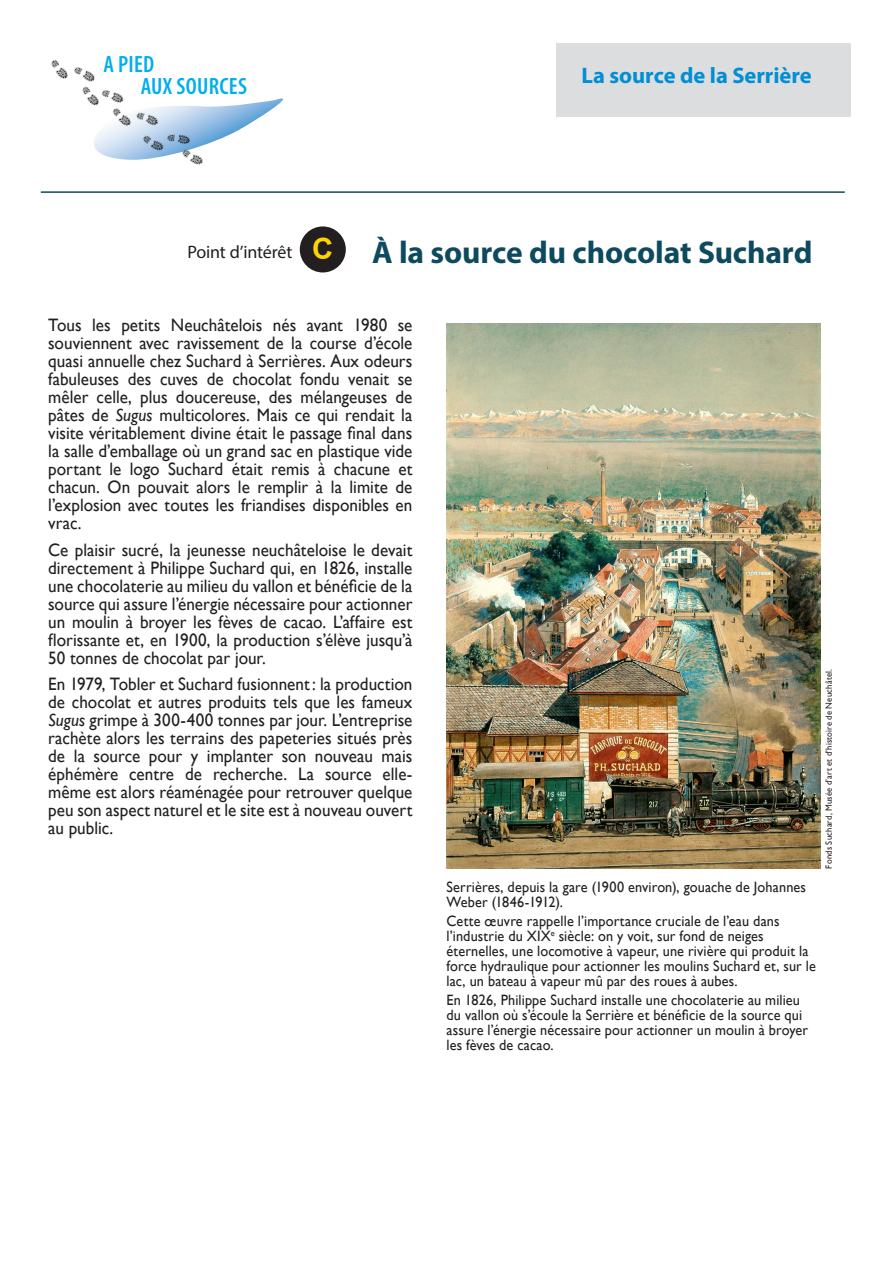
<style>
.page{position:relative;width:893px;height:1263px;background:#fff}
.page>*{position:absolute;margin:0;border:0;box-sizing:border-box;transform-origin:0 0}
.Titre_excursion{font:700 31.5px "Myriad Pro";letter-spacing:-.005em;color:#0e4a5e}
.t1{font:700 29.25px "Arial";color:#fed503}
.t2{font:600 condensed 23.7px/22.5px "Myriad Pro";letter-spacing:.01em;color:#00aeef}
.Titre_excursion-2{font:700 22.5px "Myriad Pro";color:#008ed4}
.texte_de_base{font:18px/18px "Gill Sans";color:#231f20;text-align:justify;scale:.95 1}
.Titre_excursion-3{font:18px "Myriad Pro";letter-spacing:-.01em;color:#231f20}
.Légendes{font:15px/15px "Gill Sans";letter-spacing:.01em;color:#231f20;scale:.95 1}
.Légendes-2{font:9px "Gill Sans";letter-spacing:.03em;color:#231f20;scale:.95 1}
.s1{font-style:italic}
</style>
<div class="page">
<svg style="left:213px;top:98px;width:70px;height:44px"></svg>
<img style="left:40px;top:60px;width:173px;height:133px">
<div style="left:300px;top:226px;width:46px;height:46px;background:#231f20;border-radius:50%"></div>
<hr style="left:41px;top:191px;width:804px;height:2px;background:#0e4a5e">
<img style="left:446px;top:323px;width:375px;height:545px">
<div style="left:557px;top:44px;width:294px;height:73px;background:#dcdddf"></div>
<p class="t2" style="left:141px;top:53px;width:108px;text-indent:-37px">A PIED<br>AUX SOURCES</p>
<p class="Titre_excursion-2" style="left:581px;top:61px;width:232px">La source de la Serrière</p>
<p class="Titre_excursion-3" style="left:187px;top:241px;width:106px">Point d’intérêt</p>
<p class="t1" style="left:312px;top:229px;width:23px">C</p>
<p class="Titre_excursion" style="left:372px;top:232px;width:442px">À la source du chocolat Suchard</p>
<p class="texte_de_base" style="left:48px;top:316px;width:385px">Tous les petits Neuchâtelois nés avant 1980 se souviennent avec ravissement de la course d’école quasi annuelle chez Suchard à Serrières. Aux odeurs fabuleuses des cuves de chocolat fondu venait se mêler celle, plus doucereuse, des mélangeuses de pâtes de <span class="s1">Sugus</span> multicolores. Mais ce qui rendait la visite véritablement divine était le passage final dans la salle d’emballage où un grand sac en plastique vide portant le logo Suchard était remis à chacune et chacun. On pouvait alors le remplir à la limite de l’explosion avec toutes les friandises disponibles en vrac.</p>
<p class="texte_de_base" style="left:48px;top:541px;width:385px">Ce plaisir sucré, la jeunesse neuchâteloise le devait directement à Philippe Suchard qui, en 1826, installe une chocolaterie au milieu du vallon et bénéficie de la source qui assure l’énergie nécessaire pour actionner un moulin à broyer les fèves de cacao. L’affaire est florissante et, en 1900, la production s’élève jusqu’à 50 tonnes de chocolat par jour.</p>
<p class="texte_de_base" style="left:48px;top:675px;width:385px">En 1979, Tobler et Suchard fusionnent: la production de chocolat et autres produits tels que les fameux <span class="s1">Sugus</span> grimpe à 300-400 tonnes par jour. L’entreprise rachète alors les terrains des papeteries situés près de la source pour y implanter son nouveau mais éphémère centre de recherche. La source elle&shy;même est alors réaménagée pour retrouver quelque peu son aspect naturel et le site est à nouveau ouvert au public.</p>
<p class="Légendes" style="left:446px;top:879px;width:380px">Serrières, depuis la gare (1900 environ), gouache de Johannes<br>Weber (1846-1912).</p>
<p class="Légendes" style="left:446px;top:913px;width:390px">Cette œuvre rappelle l’importance cruciale de l’eau dans l’industrie du XIX<sup>e</sup> siècle: on y voit, sur fond de neiges éternelles, une locomotive à vapeur, une rivière qui produit la force hydraulique pour actionner les moulins Suchard et, sur le lac, un bateau à vapeur mû par des roues à aubes.</p>
<p class="Légendes" style="left:446px;top:993px;width:382px">En 1826, Philippe Suchard installe une chocolaterie au milieu du vallon où s’écoule la Serrière et bénéficie de la source qui assure l’énergie nécessaire pour actionner un moulin à broyer les fèves de cacao.</p>
<p class="Légendes-2" style="left:823px;top:868px;width:212px;rotate:-90deg">Fonds Suchard, Musée d’art et d’histoire de Neuchâtel.</p>
</div>
